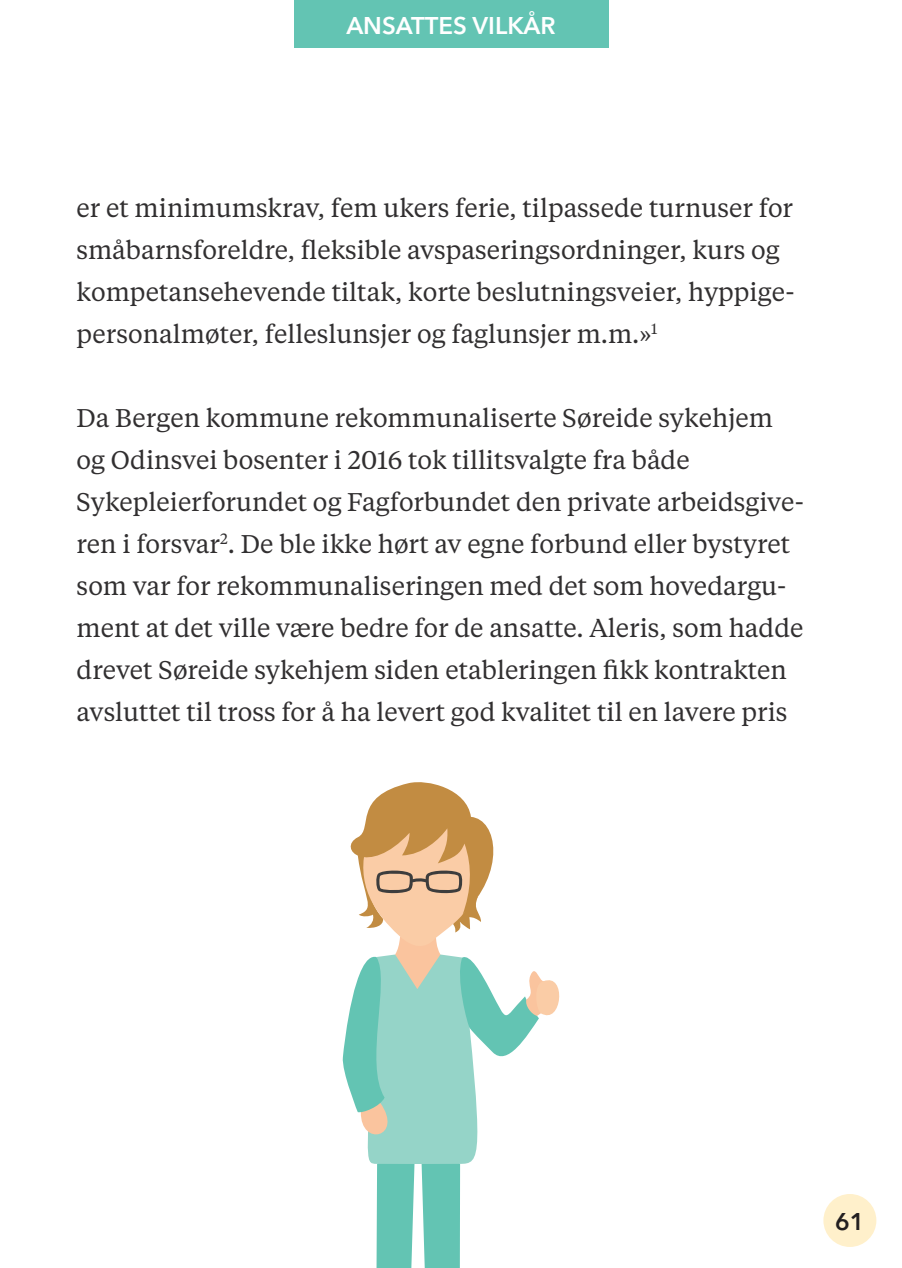
<style>
.page{position:relative;width:902px;height:1268px;background:#fff}
.page>*{position:absolute;margin:0;border:0;box-sizing:border-box;transform-origin:0 0}
.Brødtekst{font:25.5px/42px "Tiempos Text";color:#312f30}
.Kapittelinndeling{font:600 24px "Avenir Next LT Pro";color:#fff}
.t1{font:600 24px "Avenir Next LT Pro";color:#231f20}
</style>
<div class="page">
<div style="left:823px;top:1193px;width:53px;height:53px;background:#fff0cb;border-radius:50%"></div>
<div style="left:293px;top:0;width:315px;height:47px;background:#63c4b3"></div>
<svg style="left:342px;top:782px;width:218px;height:485px"></svg>
<p class="Kapittelinndeling" style="left:346px;top:11px;width:211px">ANSATTES VILKÅR</p>
<p class="Brødtekst" style="left:77px;top:185px;width:719px">er et minimumskrav, fem ukers ferie, tilpassede turnuser for småbarnsforeldre, fleksible avspaseringsordninger, kurs og kompetansehevende tiltak, korte beslutningsveier, hyppige&shy;personalmøter, felleslunsjer og faglunsjer m.m.»<sup>1</sup></p>
<p class="Brødtekst" style="left:77px;top:395px;width:729px">Da Bergen kommune rekommunaliserte Søreide sykehjem og Odinsvei bosenter i 2016 tok tillitsvalgte fra både Sykepleierforundet og Fagforbundet den private arbeidsgive&shy;ren i forsvar<sup>2</sup>. De ble ikke hørt av egne forbund eller bystyret som var for rekommunaliseringen med det som hovedargu&shy;ment at det ville være bedre for de ansatte. Aleris, som hadde drevet Søreide sykehjem siden etableringen fikk kontrakten avsluttet til tross for å ha levert god kvalitet til en lavere pris</p>
<p class="t1" style="left:835px;top:1206px;width:31px">61</p>
</div>
